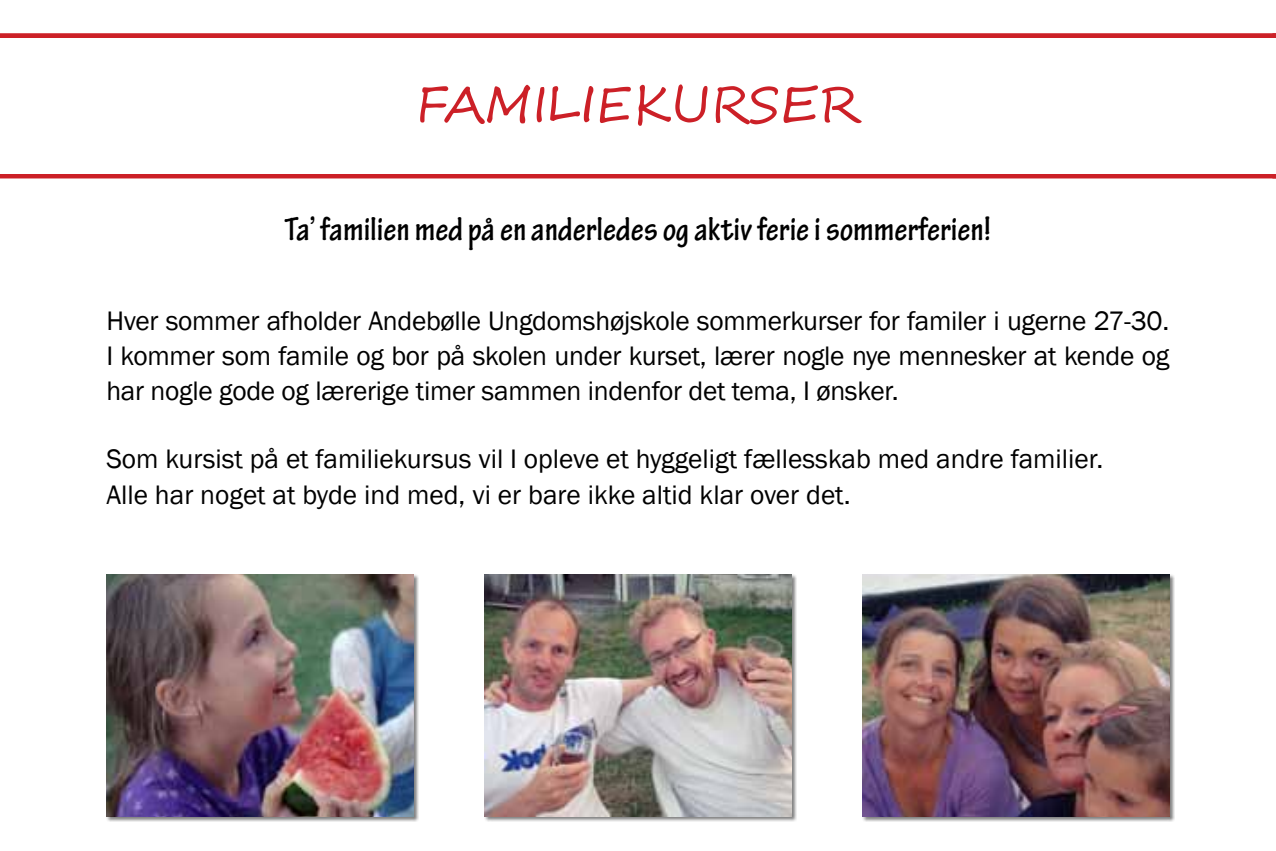
<style>
.page{position:relative;width:1276px;height:851px;background:#fff}
.page>*{position:absolute;margin:0;border:0;box-sizing:border-box;transform-origin:0 0}
.t1{font:50px "Segoe Script";color:#cc2027}
.t2{font:700 condensed 35px "Tekton Pro";color:#000}
.t3{font:27.5px/35px "Franklin Gothic";color:#000;text-align:justify}
</style>
<div class="page">
<div style="left:0;top:33px;width:1276px;height:5px;background:#cc2027"></div>
<div style="left:0;top:173px;width:1276px;height:5px;background:#cc2027"></div>
<div style="left:105px;top:573px;width:314px;height:248px;background:#000;opacity:.5"></div>
<img style="left:106px;top:574px;width:307px;height:242px">
<div style="left:861px;top:573px;width:314px;height:248px;background:#000;opacity:.5"></div>
<img style="left:862px;top:574px;width:307px;height:242px">
<div style="left:483px;top:573px;width:314px;height:248px;background:#000;opacity:.5"></div>
<img style="left:484px;top:574px;width:307px;height:242px">
<h1 class="t1" style="left:415px;top:64px;width:447px">FAMILIEKURSER</h1>
<p class="t2" style="left:285px;top:208px;width:708px">Ta’ familien med på en anderledes og aktiv ferie i sommerferien!</p>
<p class="t3" style="left:106px;top:304px;width:1064px">Hver sommer afholder Andebølle Ungdomshøjskole sommerkurser for familer i ugerne 27-30.<br>I kommer som famile og bor på skolen under kurset, lærer nogle nye mennesker at kende og har nogle gode og lærerige timer sammen indenfor det tema, I ønsker.</p>
<p class="t3" style="left:106px;top:441px;width:998px;line-height:36px">Som kursist på et familiekursus vil I opleve et hyggeligt fællesskab med andre familier.<br>Alle har noget at byde ind med, vi er bare ikke altid klar over det.</p>
</div>
